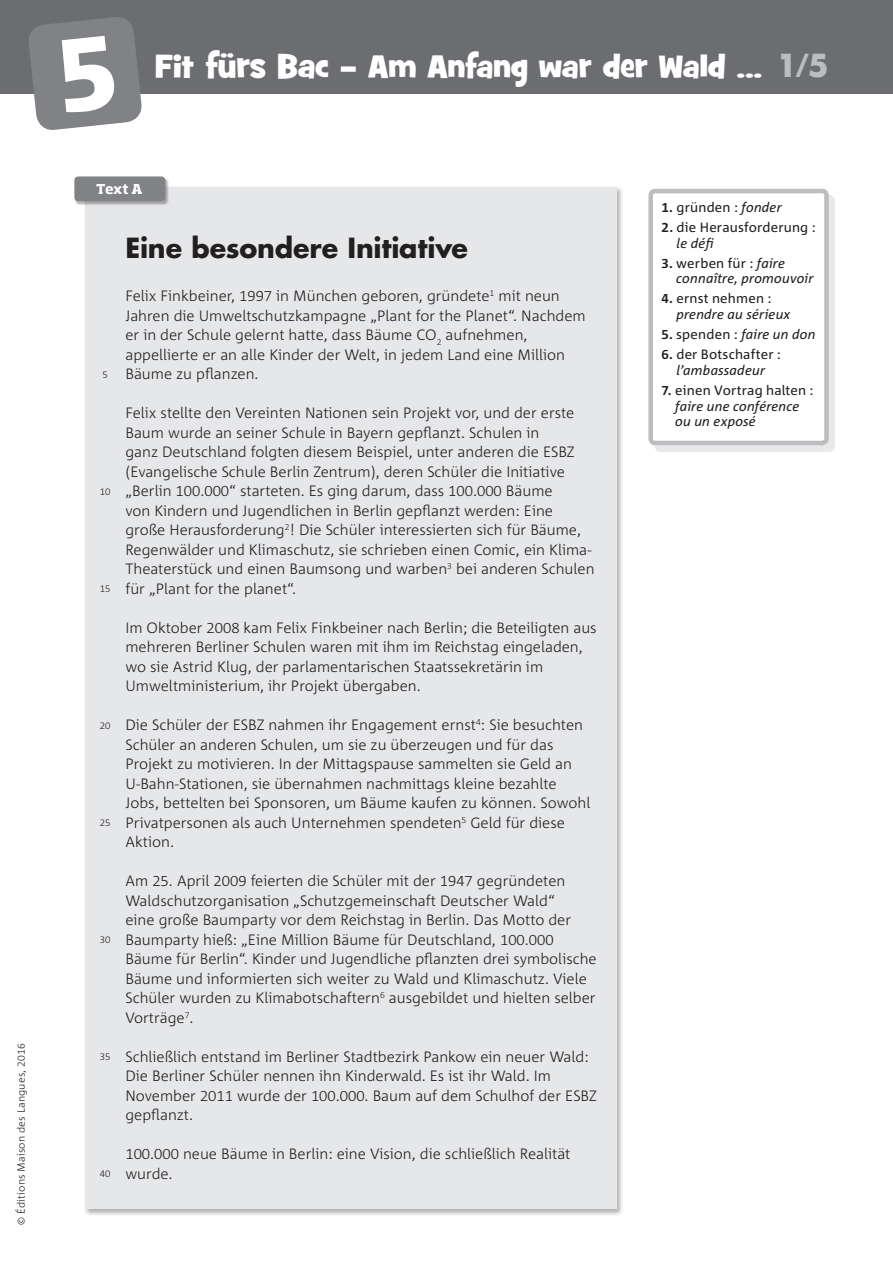
<style>
.page{position:relative;width:893px;height:1263px;background:#fff}
.page>*{position:absolute;margin:0;border:0;box-sizing:border-box;transform-origin:0 0}
.t1{font:31.5px "Grilled Cheese BTN";letter-spacing:-.005em;color:#fff}
.paragraph_project_v{font:700 27px "Futura";letter-spacing:-.005em;color:#231f20}
.Grundschrift{font:300 15px/19.5px "Corpid";color:#231f20}
.tipps{font:italic 13.5px/15.8px "Corpid";letter-spacing:.01em;color:#231f20}
.tipps-2{font:13.5px/15.8px "Corpid";letter-spacing:.015em;color:#231f20}
.etiquetas{font:700 13.5px "Soho Std";color:#fff}
.Grundschrift-2{font:300 10.5px "Corpid";letter-spacing:.015em;color:#231f20}
.Grundschrift-3{font:300 9.75px "Corpid";color:#231f20}
.s1{font-size:33px}
.s2{font-family:"Futura BQ";font-weight:700;font-size:33px;color:#bcbdc0}
.s3{font-weight:700}
.s4{font-style:italic}
.s5{font-weight:700;font-style:normal}
.s6{font-style:normal}
</style>
<div class="page">
<div style="left:83px;top:185px;width:541px;height:1031px;background:#231f20;opacity:.35"></div>
<div style="left:85px;top:187px;width:531px;height:1022px;background:#e6e7e9"></div>
<div style="left:0;top:0;width:893px;height:94px;background:#6c6d70"></div>
<div style="left:74px;top:177px;width:95px;height:29px;background:#231f20;opacity:.35"></div>
<div style="left:74px;top:176px;width:91px;height:25px;background:#808285;border-radius:4px"></div>
<div style="left:654px;top:195px;width:181px;height:256px;background:#e9e9e9"></div>
<div style="left:651px;top:191px;width:175px;height:252px;background:#fff;border-radius:4px"></div>
<div style="left:648px;top:189px;width:181px;height:256px;border:4px solid #bcbdc0;border-radius:4px"></div>
<svg style="left:29px;top:17px;width:113px;height:113px"></svg>
<p class="Grundschrift-2" style="left:15px;top:1224px;width:182px;rotate:-90deg">© Éditions Maison des Langues, 2016</p>
<p class="t1" style="left:155px;top:46px;width:675px"><span class="s1">Fit fürs Bac –</span> Am Anfang war der Wald ... <span class="s2">1/5</span></p>
<p class="etiquetas" style="left:96px;top:180px;width:47px">Text A</p>
<p class="Grundschrift-3" style="left:103px;top:369px;width:7px">5</p>
<p class="Grundschrift-3" style="left:100px;top:486px;width:12px">10</p>
<p class="Grundschrift-3" style="left:100px;top:583px;width:12px">15</p>
<p class="Grundschrift-3" style="left:100px;top:720px;width:12px">20</p>
<p class="Grundschrift-3" style="left:100px;top:817px;width:12px">25</p>
<p class="Grundschrift-3" style="left:100px;top:934px;width:12px">30</p>
<p class="Grundschrift-3" style="left:100px;top:1051px;width:12px">35</p>
<p class="Grundschrift-3" style="left:100px;top:1168px;width:12px">40</p>
<p class="paragraph_project_v" style="left:125px;top:229px;width:344px">Eine besondere Initiative</p>
<p class="Grundschrift" style="left:125px;top:286px;width:462px">Felix Finkbeiner, 1997 in München geboren, gründete<sup>1</sup> mit neun Jahren die Umweltschutzkampagne „Plant for the Planet“. Nachdem er in der Schule gelernt hatte, dass Bäume CO<sub>2</sub> aufnehmen, appellierte er an alle Kinder der Welt, in jedem Land eine Million Bäume zu pflanzen.</p>
<p class="Grundschrift" style="left:125px;top:403px;width:471px">Felix stellte den Vereinten Nationen sein Projekt vor, und der erste Baum wurde an seiner Schule in Bayern gepflanzt. Schulen in<br>ganz Deutschland folgten diesem Beispiel, unter anderen die ESBZ (Evangelische Schule Berlin Zentrum), deren Schüler die Initiative „Berlin 100.000“ starteten. Es ging darum, dass 100.000 Bäume<br>von Kindern und Jugendlichen in Berlin gepflanzt werden: Eine große Herausforderung<sup>2</sup>! Die Schüler interessierten sich für Bäume, Regenwälder und Klimaschutz, sie schrieben einen Comic, ein Klima-Theaterstück und einen Baumsong und warben<sup>3</sup> bei anderen Schulen für „Plant for the planet“.</p>
<p class="Grundschrift" style="left:125px;top:617px;width:473px">Im Oktober 2008 kam Felix Finkbeiner nach Berlin; die Beteiligten aus mehreren Berliner Schulen waren mit ihm im Reichstag eingeladen, wo sie Astrid Klug, der parlamentarischen Staatssekretärin im Umweltministerium, ihr Projekt übergaben.</p>
<p class="Grundschrift" style="left:125px;top:715px;width:467px">Die Schüler der ESBZ nahmen ihr Engagement ernst<sup>4</sup>: Sie besuchten Schüler an anderen Schulen, um sie zu überzeugen und für das Projekt zu motivieren. In der Mittagspause sammelten sie Geld an U-Bahn-Stationen, sie übernahmen nachmittags kleine bezahlte Jobs, bettelten bei Sponsoren, um Bäume kaufen zu können. Sowohl Privatpersonen als auch Unternehmen spendeten<sup>5</sup> Geld für diese Aktion.</p>
<p class="Grundschrift" style="left:125px;top:871px;width:473px">Am 25. April 2009 feierten die Schüler mit der 1947 gegründeten Waldschutzorganisation „Schutzgemeinschaft Deutscher Wald“<br>eine große Baumparty vor dem Reichstag in Berlin. Das Motto der Baumparty hieß: „Eine Million Bäume für Deutschland, 100.000<br>Bäume für Berlin“. Kinder und Jugendliche pflanzten drei symbolische Bäume und informierten sich weiter zu Wald und Klimaschutz. Viele Schüler wurden zu Klimabotschaftern<sup>6</sup> ausgebildet und hielten selber Vorträge<sup>7</sup>.</p>
<p class="Grundschrift" style="left:125px;top:1046px;width:473px">Schließlich entstand im Berliner Stadtbezirk Pankow ein neuer Wald:<br>Die Berliner Schüler nennen ihn Kinderwald. Es ist ihr Wald. Im November 2011 wurde der 100.000. Baum auf dem Schulhof der ESBZ gepflanzt.</p>
<p class="Grundschrift" style="left:125px;top:1144px;width:446px">100.000 neue Bäume in Berlin: eine Vision, die schließlich Realität wurde.</p>
<p class="tipps-2" style="left:661px;top:199px;width:122px"><span class="s3">1.</span> gründen : <span class="s4">fonder</span></p>
<p class="tipps-2" style="left:677px;top:219px;width:141px;text-indent:-15px"><span class="s3">2.</span> die Herausforderung : <span class="s4">le défi</span></p>
<p class="tipps" style="left:676px;top:255px;width:139px;text-indent:-15px"><span class="s5">3.</span> <span class="s6">werben für :</span> faire connaître, promouvoir</p>
<p class="tipps" style="left:676px;top:291px;width:116px;text-indent:-15px"><span class="s5">4.</span> <span class="s6">ernst nehmen : </span>prendre au sérieux</p>
<p class="tipps" style="left:661px;top:326px;width:156px"><span class="s5">5.</span> <span class="s6">spenden :</span> faire un don</p>
<p class="tipps-2" style="left:661px;top:346px;width:121px;text-align:center"><span class="s3">6.</span> der Botschafter : <span class="s4">l’ambassadeur</span></p>
<p class="tipps" style="left:675px;top:382px;width:140px;text-indent:-14px"><span class="s5">7.</span> <span class="s6">einen Vortrag halten : </span>faire une conférence ou un exposé</p>
</div>
